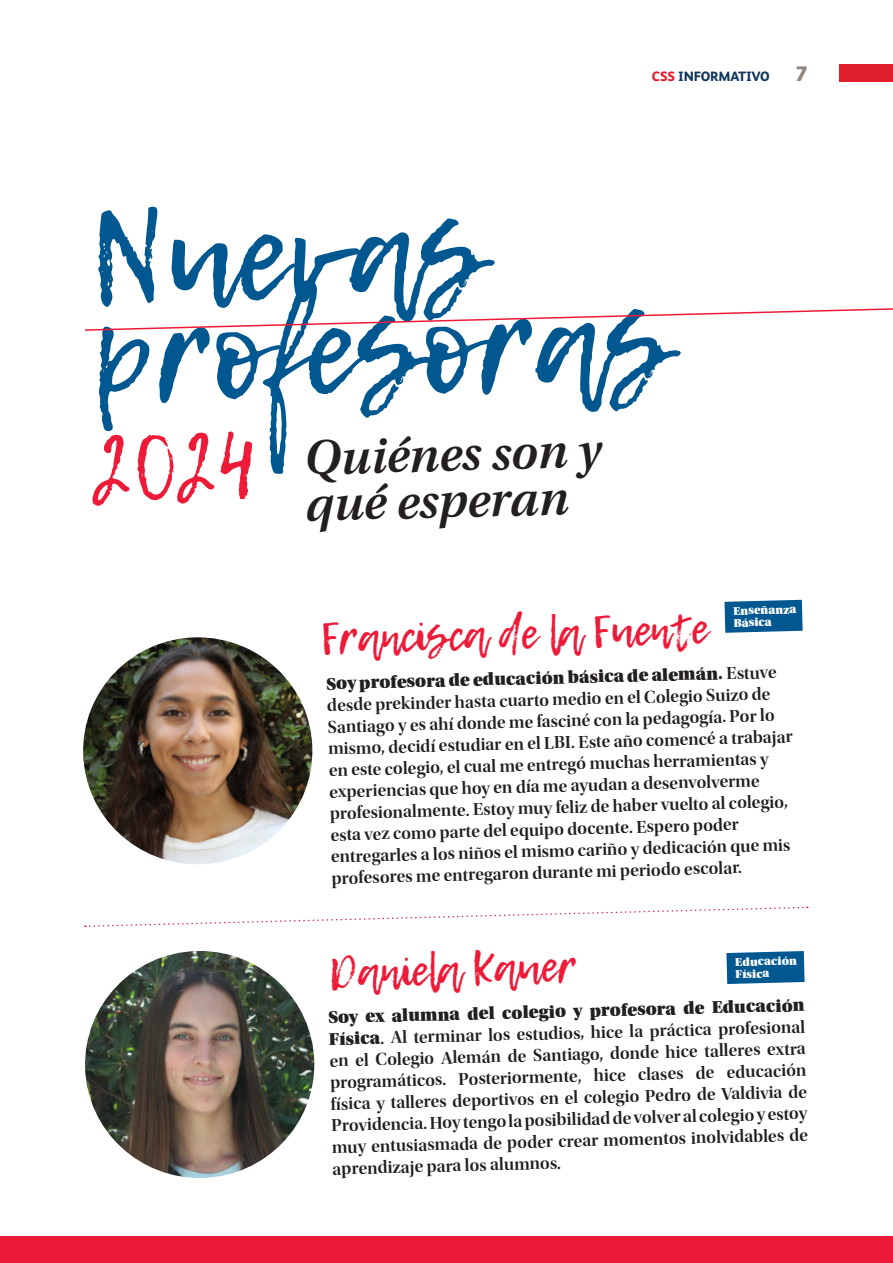
<style>
.page{position:relative;width:893px;height:1263px;background:#fff}
.page>*{position:absolute;margin:0;border:0;box-sizing:border-box;transform-origin:0 0}
.t1{font:127.5px/94.8px "Lemon Tuesday";color:#015891}
.t2{font:96px "Lemon Tuesday";color:#ed1a38}
.t3{font:italic 600 48px/46.3px "Utopia";color:#231f20}
.t4{font:43.5px "Lemon Tuesday";color:#ed1a38}
.t5{font:18px/21.6px "Utopia Std Semibold Disp";color:#231f20;text-align:justify}
.t6{font:18px "Utopia Std Black Headline";color:#231f20}
.t7{font:800 13.5px "FS Albert";letter-spacing:-.01em;color:#13365c}
.t8{font:12px/12.1px "Utopia Std Black Headline";color:#fff}
.s1{color:#e01e2d}
.s2{font-size:21px;color:#91857e}
.s3{font-family:"Utopia Std Semibold Disp"}
.s4{font-family:"Utopia Std Black Headline"}
</style>
<div class="page">
<div style="left:840px;top:64px;width:53px;height:18px;background:#e01e2d"></div>
<div style="left:0;top:1236px;width:893px;height:27px;background:#ed1a38"></div>
<img style="left:85px;top:951px;width:230px;height:227px">
<svg style="left:726px;top:951px;width:79px;height:33px;background:#156599"></svg>
<img style="left:83px;top:637px;width:230px;height:227px">
<svg style="left:724px;top:600px;width:79px;height:33px;background:#156599"></svg>
<svg style="left:85px;top:308px;width:808px;height:23px"></svg>
<svg style="left:85px;top:906px;width:723px;height:21px"></svg>
<p class="t7" style="left:652px;top:68px;width:157px"><span class="s1">CSS</span> INFORMATIVO <span class="s2">7</span></p>
<h1 class="t1" style="left:89px;top:212px;width:580px;rotate:-1deg">Nuevas profesoras</h1>
<h2 class="t2" style="left:94px;top:412px;width:165px;rotate:-1deg">2024</h2>
<h3 class="t3" style="left:303px;top:437px;width:299px;rotate:-2deg">Quiénes son y qué esperan</h3>
<p class="t8" style="left:733px;top:605px;width:65px;rotate:-1deg">Enseñanza<br>Básica</p>
<h3 class="t4" style="left:320px;top:612px;width:389px;rotate:-1deg">Francisca de la Fuente</h3>
<p class="t6" style="left:326px;top:673px;width:452px;rotate:-1deg">Soy profesora de educación básica de alemán. <span class="s3">Estuve</span></p>
<p class="t5" style="left:327px;top:693px;width:466px;text-align:left;rotate:-1deg">desde prekinder hasta cuarto medio en el Colegio Suizo de Santiago y es ahí donde me fasciné con la pedagogía. Por lo mismo, decidí estudiar en el LBI. Este año comencé a trabajar en este colegio, el cual me entregó muchas herramientas y experiencias que hoy en día me ayudan a desenvolverme profesionalmente. Estoy muy feliz de haber vuelto al colegio, esta vez como parte del equipo docente. Espero poder entregarles a los niños el mismo cariño y dedicación que mis profesores me entregaron durante mi periodo escolar.</p>
<h3 class="t4" style="left:329px;top:946px;width:248px;rotate:-1deg">Daniela Kauer</h3>
<p class="t8" style="left:735px;top:956px;width:63px;rotate:-1deg">Educación<br>Física</p>
<p class="t6" style="left:328px;top:1006px;width:478px;rotate:-1deg">Soy ex alumna del colegio y profesora de Educación</p>
<p class="t5" style="left:329px;top:1026px;width:479px;rotate:-1deg"><span class="s4">Física</span>. Al terminar los estudios, hice la práctica profesional en el Colegio Alemán de Santiago, donde hice talleres extra programáticos. Posteriormente, hice clases de educación física y talleres deportivos en el colegio Pedro de Valdivia de Providencia. Hoy tengo la posibilidad de volver al colegio y estoy muy entusiasmada de poder crear momentos inolvidables de aprendizaje para los alumnos.</p>
</div>
